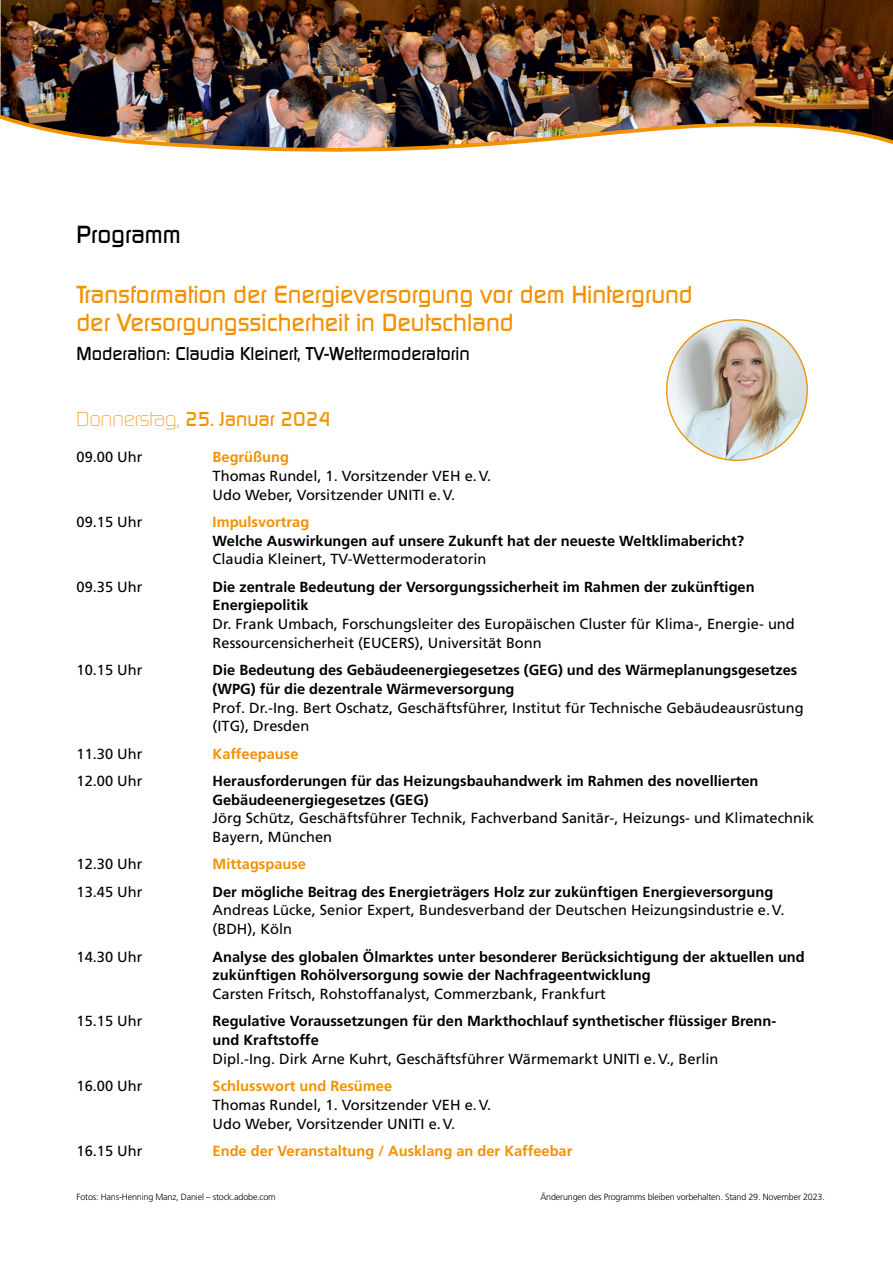
<style>
.page{position:relative;width:893px;height:1263px;background:#fff}
.page>*{position:absolute;margin:0;border:0;box-sizing:border-box;transform-origin:0 0}
.t1{font:500 24px/28.5px "Digital";color:#f39100}
.t2{font:500 24px "Digital";color:#000}
.Datum{font:500 19.5px "Digital";color:#f39100}
.t3{font:500 18px "Digital";color:#000}
.GS___LZ{font:700 14.7px/18.8px "Frutiger LT Std";color:#000}
.GS___LZ-2{font:14.7px/18.8px "Frutiger LT Std";color:#000}
.GS___LZ-3{font:700 14.7px "Frutiger LT Std";color:#f39100}
.t4{font:300 9px "Frutiger LT Std";letter-spacing:-.02em;color:#000}
.s1{font-weight:300}
.s2{font-weight:700;color:#f39100}
.s3{color:#f39100}
.s4{font-weight:400}
.s5{font-weight:700}
</style>
<div class="page">
<img style="left:1px;top:0;width:892px;height:152px">
<img style="left:0;top:0;width:1px;height:115px">
<img style="left:667px;top:320px;width:140px;height:140px;border-radius:70px">
<p class="t2" style="left:77px;top:221px;width:106px">Programm</p>
<p class="t1" style="left:77px;top:280px;width:618px">Transformation der Energieversorgung vor dem Hintergrund der Versorgungssicherheit in Deutschland</p>
<p class="t3" style="left:77px;top:343px;width:395px">Moderation: Claudia Kleinert, TV-Wettermoderatorin</p>
<p class="Datum" style="left:77px;top:408px;width:256px"><span class="s1">Donnerstag,</span> 25. Januar 2024</p>
<p class="GS___LZ-2" style="left:77px;top:448px;width:67px">09.00 Uhr</p>
<p class="GS___LZ-2" style="left:213px;top:448px;width:280px"><span class="s2">Begrüßung<br></span>Thomas Rundel, 1. Vorsitzender VEH e.V.<br>Udo Weber, Vorsitzender UNITI e.V.</p>
<p class="GS___LZ-2" style="left:77px;top:512px;width:67px">09.15 Uhr</p>
<p class="GS___LZ" style="left:213px;top:512px;width:533px"><span class="s3">Impulsvortrag<br></span>Welche Auswirkungen auf unsere Zukunft hat der neueste Weltklimabericht?<br><span class="s4">Claudia Kleinert, TV-Wettermoderatorin</span></p>
<p class="GS___LZ-2" style="left:77px;top:577px;width:67px">09.35 Uhr</p>
<p class="GS___LZ-2" style="left:213px;top:577px;width:584px"><span class="s5">Die zentrale Bedeutung der Versorgungssicherheit im Rahmen der zukünftigen Energiepolitik<br></span>Dr. Frank Umbach, Forschungsleiter des Europäischen Cluster für Klima-, Energie- und Ressourcensicherheit (EUCERS), Universität Bonn</p>
<p class="GS___LZ-2" style="left:77px;top:661px;width:67px">10.15 Uhr</p>
<p class="GS___LZ" style="left:213px;top:661px;width:593px">Die Bedeutung des Gebäudeenergiegesetzes (GEG) und des Wärmeplanungsgesetzes (WPG) für die dezentrale Wärmeversorgung<br><span class="s4">Prof. Dr.-Ing. Bert Oschatz, Geschäftsführer, Institut für Technische Gebäudeausrüstung (ITG), Dresden</span></p>
<p class="GS___LZ-2" style="left:77px;top:744px;width:67px">11.30 Uhr</p>
<p class="GS___LZ-3" style="left:213px;top:745px;width:87px">Kaffeepause</p>
<p class="GS___LZ-2" style="left:77px;top:771px;width:67px">12.00 Uhr</p>
<p class="GS___LZ" style="left:213px;top:771px;width:603px">Herausforderungen für das Heizungsbauhandwerk im Rahmen des novellierten Gebäudeenergiegesetzes (GEG)<br><span class="s4">Jörg Schütz, Geschäftsführer Technik, Fachverband Sanitär-, Heizungs- und Klimatechnik Bayern, München</span></p>
<p class="GS___LZ-2" style="left:77px;top:855px;width:67px">12.30 Uhr</p>
<p class="GS___LZ-3" style="left:213px;top:856px;width:95px">Mittagspause</p>
<p class="GS___LZ-2" style="left:77px;top:882px;width:67px">13.45 Uhr</p>
<p class="GS___LZ-2" style="left:213px;top:882px;width:573px"><span class="s5">Der mögliche Beitrag des Energieträgers Holz zur zukünftigen Energieversorgung<br></span>Andreas Lücke, Senior Expert, Bundesverband der Deutschen Heizungsindustrie e.V. (BDH), Köln</p>
<p class="GS___LZ-2" style="left:77px;top:947px;width:67px">14.30 Uhr</p>
<p class="GS___LZ" style="left:213px;top:947px;width:594px">Analyse des globalen Ölmarktes unter besonderer Berücksichtigung der aktuellen und zukünftigen Rohölversorgung sowie der Nachfrageentwicklung<br><span class="s4">Carsten Fritsch, Rohstoffanalyst, Commerzbank, Frankfurt</span></p>
<p class="GS___LZ-2" style="left:77px;top:1012px;width:67px">15.15 Uhr</p>
<p class="GS___LZ" style="left:213px;top:1012px;width:565px">Regulative Voraussetzungen für den Markthochlauf synthetischer flüssiger Brenn&shy;und Kraftstoffe<br><span class="s4">Dipl.-Ing. Dirk Arne Kuhrt, Geschäftsführer Wärmemarkt UNITI e.V., Berlin</span></p>
<p class="GS___LZ-2" style="left:77px;top:1076px;width:67px">16.00 Uhr</p>
<p class="GS___LZ-2" style="left:213px;top:1076px;width:280px"><span class="s2">Schlusswort und Resümee<br></span>Thomas Rundel, 1. Vorsitzender VEH e.V.<br>Udo Weber, Vorsitzender UNITI e.V.</p>
<p class="GS___LZ-2" style="left:77px;top:1141px;width:67px">16.15 Uhr</p>
<p class="GS___LZ-3" style="left:213px;top:1142px;width:361px">Ende der Veranstaltung / Ausklang an der Kaffeebar</p>
<p class="t4" style="left:77px;top:1192px;width:201px">Fotos: Hans-Henning Manz, Daniel – stock.adobe.com</p>
<p class="t4" style="left:540px;top:1192px;width:286px">Änderungen des Programms bleiben vorbehalten. Stand 29. November 2023.</p>
</div>
